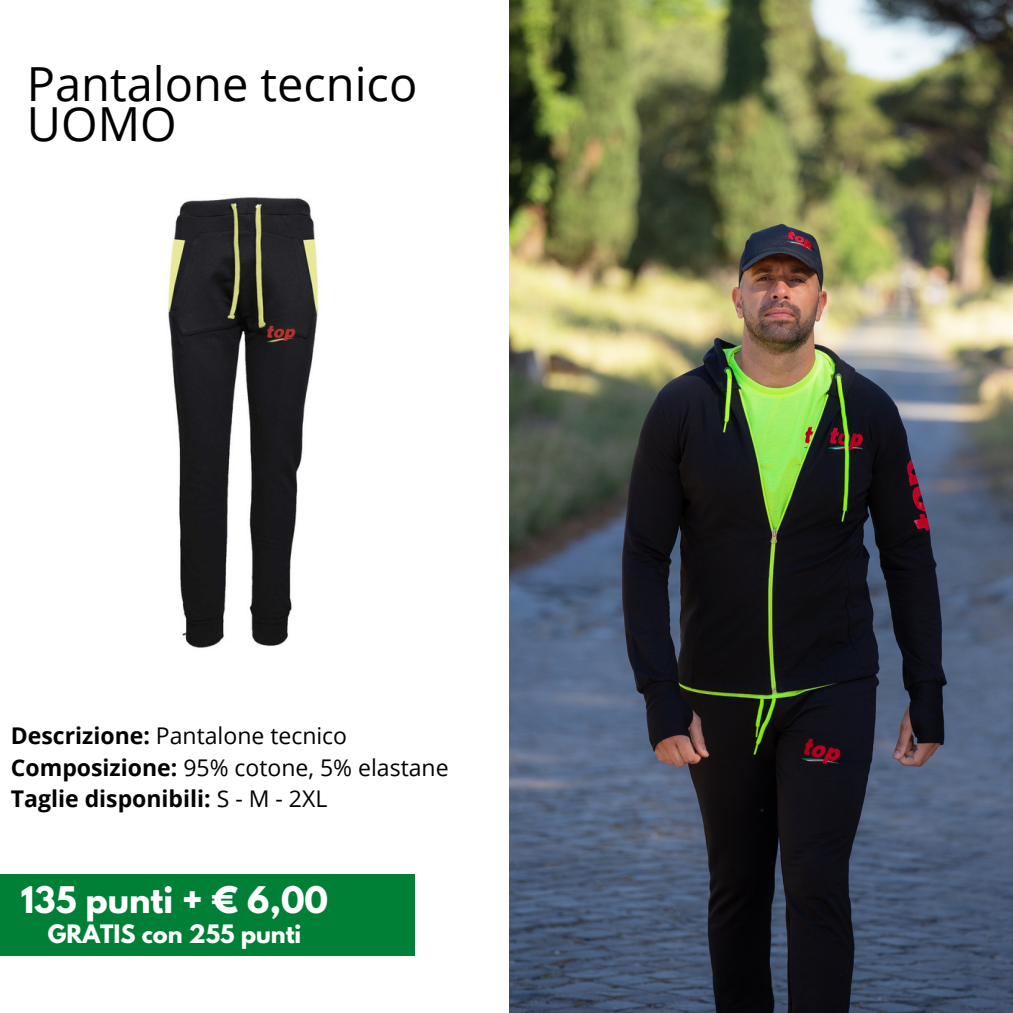
<style>
.page{position:relative;width:1013px;height:1013px;background:#fff}
.page>*{position:absolute;margin:0;border:0;box-sizing:border-box;transform-origin:0 0}
.t1{font:47px/40.2px "Open Sans";color:#000}
.t2{font:700 32.5px "League Spartan";color:#fff}
.t3{font:23px "Open Sans";color:#000}
.t4{font:700 23px "Open Sans";color:#000}
.t5{font:700 22.5px "League Spartan";color:#fff}
.s1{font-weight:700}
.s2{font-weight:400}
</style>
<div class="page">
<div style="left:0;top:874px;width:414px;height:81px;background:#008037"></div>
<img style="left:509px;top:0;width:503px;height:1012px">
<img style="left:168px;top:197px;width:151px;height:451px">
<p class="t1" style="left:27px;top:62px;width:392px">Pantalone tecnico<br>UOMO</p>
<p class="t3" style="left:11px;top:719px;width:338px"><span class="s1">Descrizione:</span> Pantalone tecnico</p>
<p class="t3" style="left:11px;top:751px;width:439px"><span class="s1">Composizione:</span> 95% cotone, 5% elastane</p>
<p class="t4" style="left:11px;top:783px;width:318px">Taglie disponibili: <span class="s2">S - M - 2XL</span></p>
<p class="t2" style="left:21px;top:883px;width:309px">135 punti + € 6,00</p>
<p class="t5" style="left:48px;top:922px;width:255px">GRATIS con 255 punti</p>
</div>
